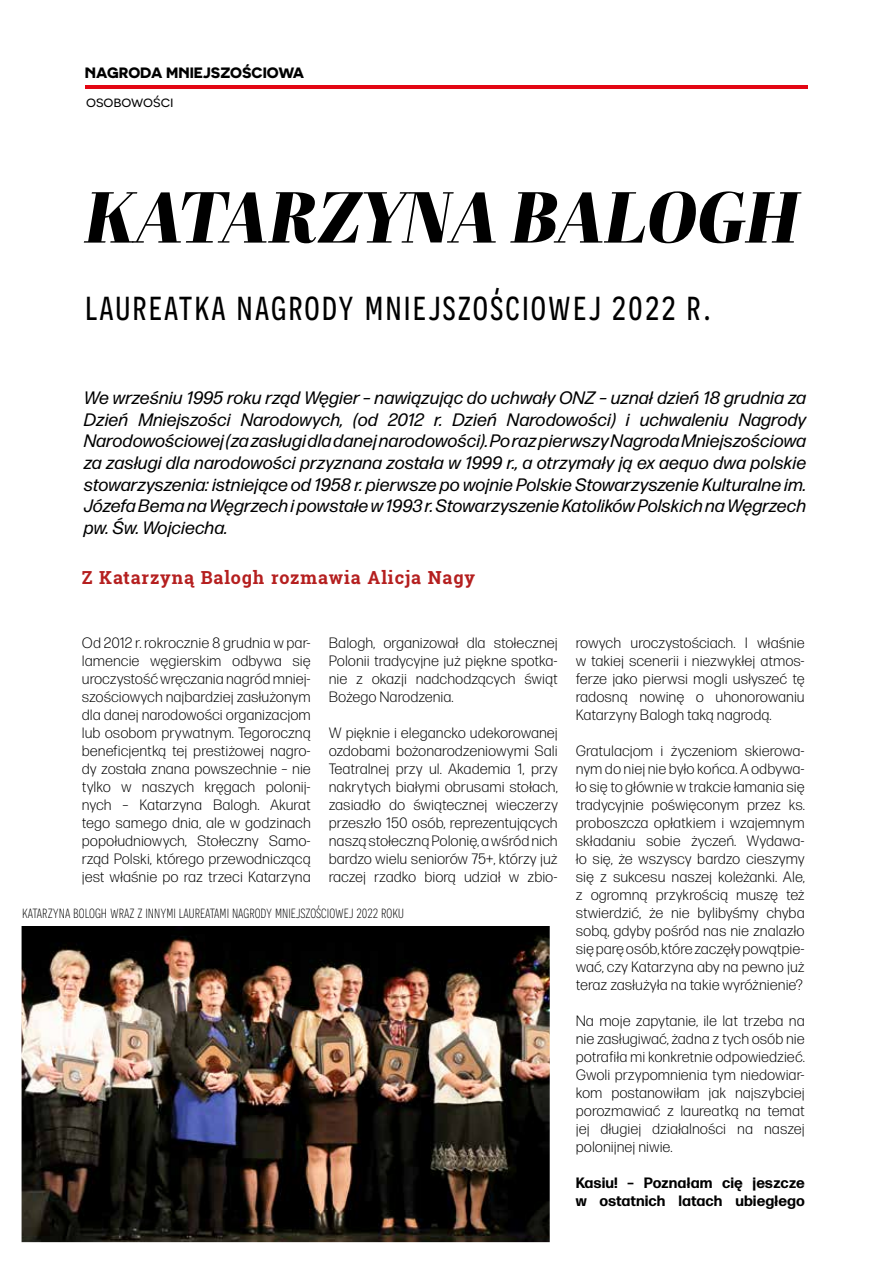
<style>
.page{position:relative;width:893px;height:1263px;background:#fff}
.page>*{position:absolute;margin:0;border:0;box-sizing:border-box;transform-origin:0 0}
.t1{font:italic 72px "Abril Fatface";color:#000}
.t2{font:41.55px "Novecentosanscondensed";letter-spacing:.05em;color:#000}
.t3{font:italic 18px/21.6px "Forma DJR Micro";color:#000;text-align:justify}
.t4{font:700 18px "Roboto Slab";letter-spacing:.05em;color:#b51f1f}
.t5{font:300 16.65px "Novecentosanscondensed";color:#000}
.t6{font:300 15px/18px "Forma DJR Micro";color:#000;text-align:justify}
.t7{font:700 15px/18px "Forma DJR Micro";color:#000}
.t8{font:700 15px "Novecentosanswide";color:#000}
.t9{font:15px "Novecentosanswide";color:#000}
</style>
<div class="page">
<hr style="left:85px;top:85px;width:723px;height:3px;background:#e30613">
<img style="left:22px;top:927px;width:528px;height:315px">
<p class="t8" style="left:85px;top:63px;width:221px">NAGRODA MNIEJSZOŚCIOWA</p>
<p class="t9" style="left:86px;top:93px;width:89px">OSOBOWOŚCI</p>
<h1 class="t1" style="left:85px;top:166px;width:715px">KATARZYNA BALOGH</h1>
<h2 class="t2" style="left:85px;top:282px;width:628px">laureatka nagrody mniejszościowej 2022 r.</h2>
<p class="t3" style="left:84px;top:386px;width:724px">We wrześniu 1995 roku rząd Węgier – nawiązując do uchwały ONZ – uznał dzień 18 grudnia za Dzień Mniejszości Narodowych, (od 2012 r. Dzień Narodowości) i uchwaleniu Nagrody Narodowościowej (za zasługi dla danej narodowości). Po raz pierwszy Nagroda Mniejszościowa za zasługi dla narodowości przyznana została w 1999 r., a otrzymały ją ex aequo dwa polskie stowarzyszenia: istniejące od 1958 r. pierwsze po wojnie Polskie Stowarzyszenie Kulturalne im.<br>Józefa Bema na Węgrzech i powstałe w 1993 r. Stowarzyszenie Katolików Polskich na Węgrzech pw. Św. Wojciecha.</p>
<p class="t4" style="left:82px;top:565px;width:395px">Z Katarzyną Balogh rozmawia Alicja Nagy</p>
<p class="t6" style="left:82px;top:633px;width:231px">Od 2012 r. rokrocznie 8 grudnia w par&shy;lamencie węgierskim odbywa się uroczystość wręczania nagród mniej&shy;szościowych najbardziej zasłużonym dla danej narodowości organizacjom lub osobom prywatnym. Tegoroczną beneficjentką tej prestiżowej nagro&shy;dy została znana powszechnie – nie tylko w naszych kręgach polonij&shy;nych – Katarzyna Balogh. Akurat tego samego dnia, ale w godzinach popołudniowych, Stołeczny Samo&shy;rząd Polski, którego przewodniczącą jest właśnie po raz trzeci Katarzyna</p>
<p class="t6" style="left:329px;top:633px;width:230px">Balogh, organizował dla stołecznej Polonii tradycyjne już piękne spotka&shy;nie z okazji nadchodzących świąt Bożego Narodzenia.</p>
<p class="t6" style="left:329px;top:723px;width:231px">W pięknie i elegancko udekorowanej ozdobami bożonarodzeniowymi Sali Teatralnej przy ul. Akademia 1, przy nakrytych białymi obrusami stołach, zasiadło do świątecznej wieczerzy przeszło 150 osób, reprezentujących naszą stołeczną Polonię, a wśród nich bardzo wielu seniorów 75+, którzy już raczej rzadko biorą udział w zbio-</p>
<p class="t5" style="left:22px;top:903px;width:383px">katarzyna bologh wraz z innymi laureatami nagrody mniejszościowej 2022 roku</p>
<p class="t6" style="left:576px;top:633px;width:231px">rowych uroczystościach. I właśnie w takiej scenerii i niezwykłej atmos&shy;ferze jako pierwsi mogli usłyszeć tę radosną nowinę o uhonorowaniu Katarzyny Balogh taką nagrodą.</p>
<p class="t6" style="left:576px;top:741px;width:231px">Gratulacjom i życzeniom skierowa&shy;nym do niej nie było końca. A odbywa&shy;ło się to głównie w trakcie łamania się tradycyjnie poświęconym przez ks. proboszcza opłatkiem i wzajemnym składaniu sobie życzeń. Wydawa&shy;ło się, że wszyscy bardzo cieszymy się z sukcesu naszej koleżanki. Ale, z ogromną przykrością muszę też stwierdzić, że nie bylibyśmy chyba sobą, gdyby pośród nas nie znalazło się parę osób, które zaczęły powątpie&shy;wać, czy Katarzyna aby na pewno już teraz zasłużyła na takie wyróżnienie?</p>
<p class="t6" style="left:576px;top:1011px;width:231px">Na moje zapytanie, ile lat trzeba na nie zasługiwać, żadna z tych osób nie potrafiła mi konkretnie odpowiedzieć.<br>Gwoli przypomnienia tym niedowiar&shy;kom postanowiłam jak najszybciej porozmawiać z laureatką na temat jej długiej działalności na naszej polonijnej niwie.</p>
<p class="t7" style="left:576px;top:1173px;width:231px">Kasiu! – Poznałam cię jeszcze w ostatnich latach ubiegłego</p>
</div>
